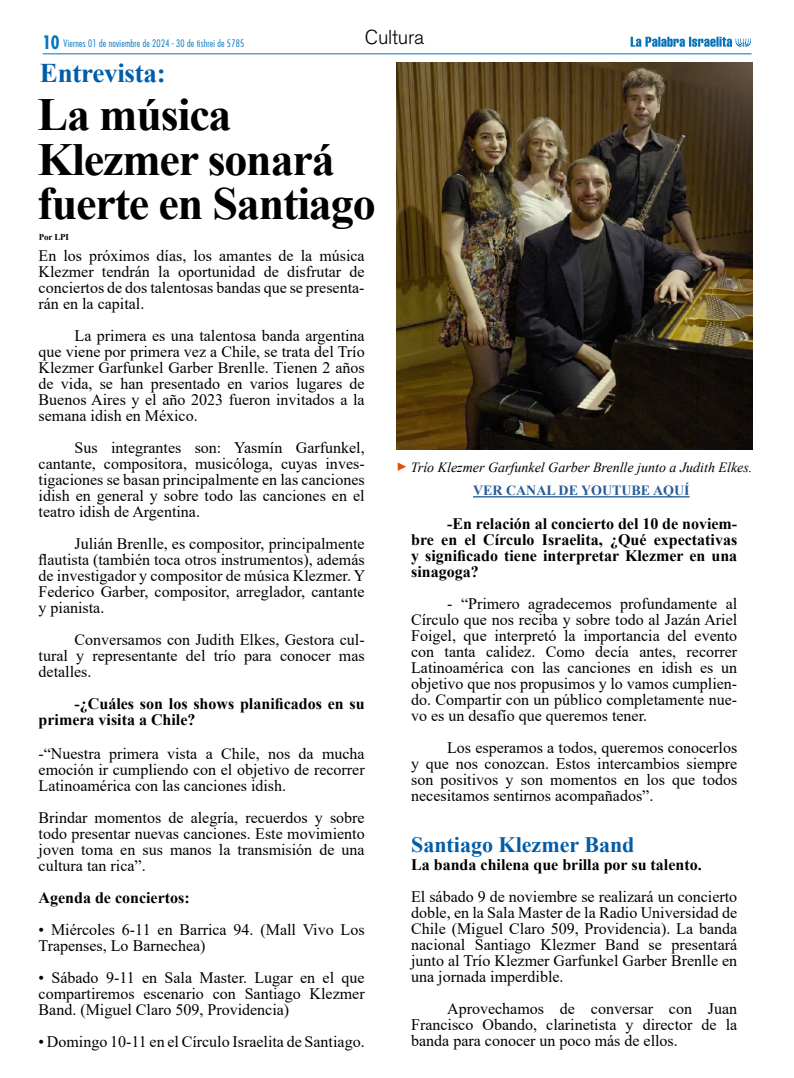
<style>
.page{position:relative;width:794px;height:1078px;background:#fff}
.page>*{position:absolute;margin:0;border:0;box-sizing:border-box;transform-origin:0 0}
.t1{font:700 46px/44px "Times New Roman";letter-spacing:-.025em;color:#000}
.t2{font:700 27px "Times New Roman";letter-spacing:-.01em;color:#005da9}
.t3{font:700 22px "Times New Roman";color:#005da9}
.t4{font:300 20px "Akzidenz Grotesk BQ";letter-spacing:-.01em;color:#000}
.t5{font:16px/16px "Times New Roman";color:#000;text-align:justify}
.t6{font:700 16px/16px "Times New Roman";color:#000}
.t7{font:italic 14px "Times New Roman";color:#000}
.t8{font:700 14px "Times New Roman";color:#275b9b}
.t9{font:300 condensed 10px "Futura Std";letter-spacing:.02em;color:#0075bf}
.t10{font:700 9px "Times New Roman";letter-spacing:-.02em;color:#000}
.s1{font-weight:700;font-size:18px}
</style>
<div class="page">
<hr style="left:43px;top:53px;width:708px;height:1px;background:#0075bf">
<svg style="left:630px;top:37px;width:121px;height:10px"></svg>
<img style="left:397px;top:62px;width:356px;height:387px">
<svg style="left:398px;top:462px;width:8px;height:9px"></svg>
<hr style="left:473px;top:496px;width:216px;height:1px;background:#275b9b">
<p class="t9" style="left:43px;top:38px;width:203px"><span class="s1">10</span> Viernes 01 de noviembre de 2024 - 30 de tishrei de 5785</p>
<p class="t4" style="left:365px;top:26px;width:61px">Cultura</p>
<h2 class="t2" style="left:40px;top:54px;width:127px">Entrevista:</h2>
<h1 class="t1" style="left:38px;top:92px;width:340px">La música<br>Klezmer sonará fuerte en Santiago</h1>
<p class="t5" style="left:39px;top:247px;width:328px">En los próximos días, los amantes de la música Klezmer tendrán la oportunidad de disfrutar de conciertos de dos talentosas bandas que se presenta&shy;rán en la capital.</p>
<p class="t5" style="left:39px;top:327px;width:328px;text-indent:36px">La primera es una talentosa banda argentina que viene por primera vez a Chile, se trata del Trío Klezmer Garfunkel Garber Brenlle. Tienen 2 años de vida, se han presentado en varios lugares de Buenos Aires y el año 2023 fueron invitados a la semana idish en México.</p>
<p class="t5" style="left:39px;top:439px;width:327px;text-indent:36px">Sus integrantes son: Yasmín Garfunkel, cantante, compositora, musicóloga, cuyas inves&shy;tigaciones se basan principalmente en las canciones idish en general y sobre todo las canciones en el teatro idish de Argentina.</p>
<p class="t5" style="left:39px;top:535px;width:328px;text-indent:36px">Julián Brenlle, es compositor, principalmente flautista (también toca otros instrumentos), además de investigador y compositor de música Klezmer. Y Federico Garber, compositor, arreglador, cantante y pianista.</p>
<p class="t5" style="left:39px;top:631px;width:328px;text-indent:36px">Conversamos con Judith Elkes, Gestora cul&shy;tural y representante del trío para conocer mas detalles.</p>
<p class="t6" style="left:39px;top:695px;width:327px;text-indent:36px">-¿Cuáles son los shows planificados en su primera visita a Chile?</p>
<p class="t5" style="left:39px;top:745px;width:328px">-“Nuestra primera vista a Chile, nos da mucha emoción ir cumpliendo con el objetivo de recorrer Latinoamérica con las canciones idish.</p>
<p class="t5" style="left:39px;top:809px;width:328px">Brindar momentos de alegría, recuerdos y sobre todo presentar nuevas canciones. Este movimiento joven toma en sus manos la transmisión de una cultura tan rica”.</p>
<p class="t6" style="left:39px;top:889px;width:153px">Agenda de conciertos:</p>
<p class="t5" style="left:39px;top:921px;width:327px">• Miércoles 6-11 en Barrica 94. (Mall Vivo Los<br>Trapenses, Lo Barnechea)</p>
<p class="t5" style="left:39px;top:969px;width:327px">• Sábado 9-11 en Sala Master. Lugar en el que compartiremos escenario con Santiago Klezmer Band. (Miguel Claro 509, Providencia)</p>
<p class="t5" style="left:39px;top:1033px;width:327px">• Domingo 10-11 en el Círculo Israelita de Santiago.</p>
<p class="t10" style="left:39px;top:231px;width:32px">Por LPI</p>
<p class="t7" style="left:411px;top:457px;width:343px">Trío Klezmer Garfunkel Garber Brenlle junto a Judith Elkes.</p>
<p class="t8" style="left:473px;top:480px;width:218px">VER CANAL DE YOUTUBE AQUÍ</p>
<p class="t6" style="left:411px;top:515px;width:328px;text-align:justify;text-indent:36px">-En relación al concierto del 10 de noviem&shy;bre en el Círculo Israelita, ¿Qué expectativas y significado tiene interpretar Klezmer en una sinagoga?</p>
<p class="t5" style="left:411px;top:595px;width:327px;text-indent:36px">- “Primero agradecemos profundamente al Círculo que nos reciba y sobre todo al Jazán Ariel Foigel, que interpretó la importancia del evento con tanta calidez. Como decía antes, recorrer Latinoamérica con las canciones en idish es un objetivo que nos propusimos y lo vamos cumplien&shy;do. Compartir con un público completamente nue&shy;vo es un desafío que queremos tener.</p>
<p class="t5" style="left:411px;top:739px;width:328px;text-indent:36px">Los esperamos a todos, queremos conocerlos y que nos conozcan. Estos intercambios siempre son positivos y son momentos en los que todos necesitamos sentirnos acompañados”.</p>
<h3 class="t3" style="left:411px;top:828px;width:225px">Santiago Klezmer Band</h3>
<p class="t6" style="left:411px;top:855px;width:292px">La banda chilena que brilla por su talento.</p>
<p class="t5" style="left:411px;top:887px;width:328px">El sábado 9 de noviembre se realizará un concierto doble, en la Sala Master de la Radio Universidad de Chile (Miguel Claro 509, Providencia). La banda nacional Santiago Klezmer Band se presentará junto al Trío Klezmer Garfunkel Garber Brenlle en una jornada imperdible.</p>
<p class="t5" style="left:411px;top:999px;width:327px;text-indent:36px">Aprovechamos de conversar con Juan Francisco Obando, clarinetista y director de la banda para conocer un poco más de ellos.</p>
</div>
